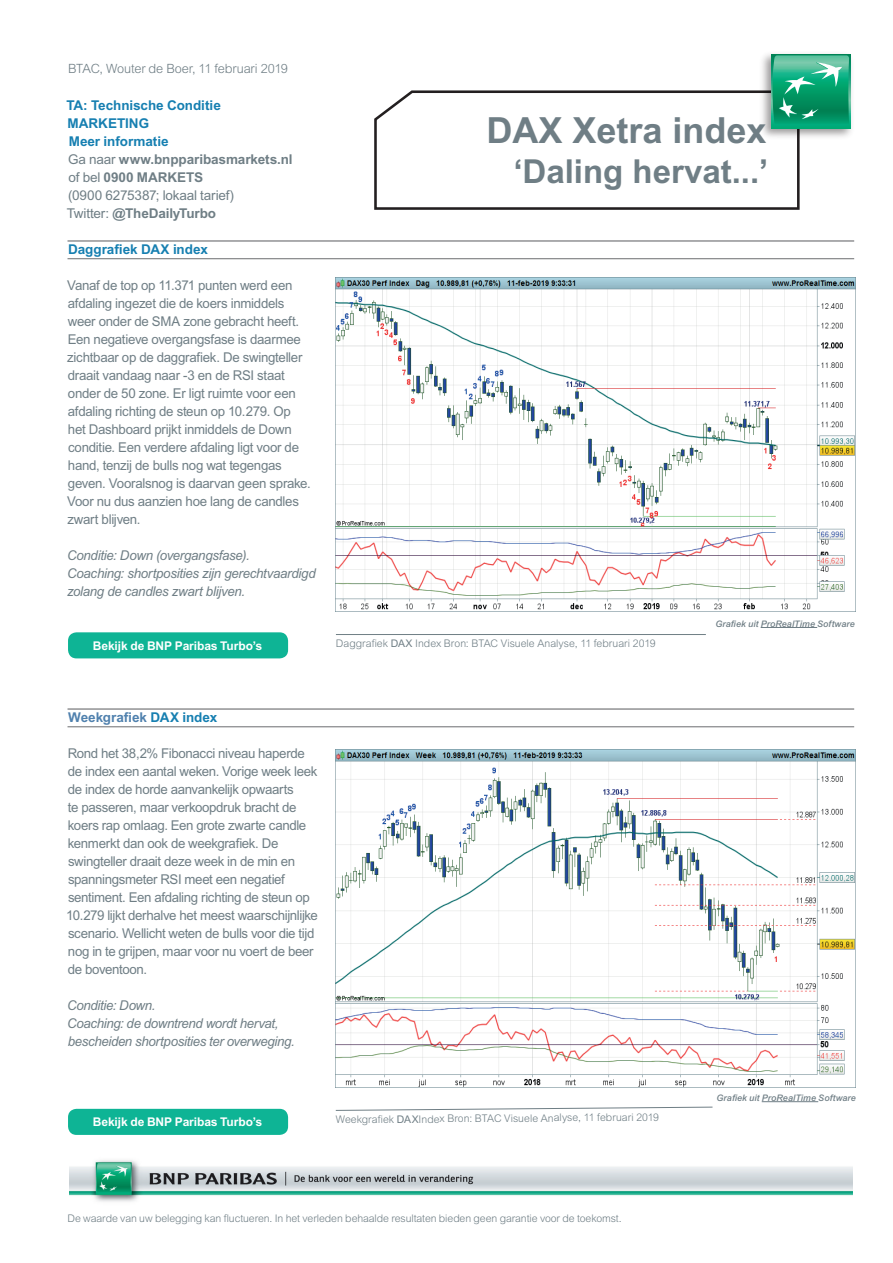
<style>
.page{position:relative;width:893px;height:1263px;background:#fff}
.page>*{position:absolute;margin:0;border:0;box-sizing:border-box;transform-origin:0 0}
.t1{font:700 36px "Arial MT Std";color:#6f7e85}
.t2{font:700 33px "Arial MT Std";color:#6f7e85}
.t3{font:13.5px/18px "Arial MT Std";letter-spacing:-.025em;color:#6f7e85}
.t4{font:italic 13.5px/18px "Arial MT Std";letter-spacing:-.02em;color:#6f7e85}
.t5{font:700 13.5px/18px "Arial MT Std";letter-spacing:-.005em;color:#6f7e85}
.t6{font:700 13.5px/18px "Arial MT Std";letter-spacing:-.005em;color:#167fb1}
.t7{font:700 13.5px "Arial MT Std";letter-spacing:-.005em;color:#5081ae}
.t8{font:300 12.75px "Arial MT Std";letter-spacing:-.01em;color:#6f7e85}
.t9{font:700 12px "Arial MT Std";letter-spacing:-.01em;color:#fff}
.t10{font:300 10.5px "Arial MT Std";letter-spacing:-.01em;color:#6f7e85}
.t11{font:italic 500 9px "Arial MT Std";letter-spacing:.01em;color:#6f7e85}
.s1{color:#167fb1}
.s2{font-weight:400}
</style>
<div class="page">
<hr style="left:68px;top:240px;width:786px;height:2px;background:#6c6d70">
<hr style="left:68px;top:258px;width:786px;height:1px;background:#6c6d70">
<hr style="left:68px;top:708px;width:786px;height:2px;background:#6c6d70">
<hr style="left:68px;top:726px;width:786px;height:1px;background:#6c6d70">
<img style="left:336px;top:278px;width:519px;height:332px">
<img style="left:336px;top:749px;width:519px;height:338px">
<hr style="left:336px;top:634px;width:370px;height:1px;background:#6f7e85">
<svg style="left:335px;top:1107px;width:378px;height:4px"></svg>
<div style="left:68px;top:632px;width:220px;height:26px;background:#0eb495;border-radius:9px"></div>
<div style="left:68px;top:1109px;width:220px;height:26px;background:#0eb495;border-radius:9px"></div>
<img style="left:70px;top:1160px;width:783px;height:42px">
<svg style="left:374px;top:90px;width:426px;height:120px"></svg>
<img style="left:756px;top:54px;width:96px;height:88px">
<svg style="left:771px;top:54px;width:80px;height:74px"></svg>
<svg style="left:772px;top:55px;width:77px;height:71px;background:#2cab81"></svg>
<hr style="left:761px;top:627px;width:56px;height:1px;background:#6f7e85">
<hr style="left:762px;top:1101px;width:56px;height:1px;background:#6f7e85">
<p class="t8" style="left:68px;top:62px;width:221px">BTAC, Wouter de Boer, 11 februari 2019</p>
<p class="t6" style="left:66px;top:96px;width:156px">TA: Technische Conditie<br>MARKETING</p>
<p class="t5" style="left:67px;top:132px;width:227px"><span class="s1">Meer informatie<br></span><span class="s2">Ga naar</span> www.bnpparibasmarkets.nl <span class="s2">of bel</span> 0900 MARKETS<br><span class="s2">(0900 6275387; lokaal tarief)<br>Twitter:</span> @TheDailyTurbo</p>
<p class="t6" style="left:68px;top:240px;width:141px">Daggrafiek DAX index</p>
<p class="t3" style="left:67px;top:276px;width:245px">Vanaf de top op 11.371 punten werd een afdaling ingezet die de koers inmiddels weer onder de SMA zone gebracht heeft.<br>Een negatieve overgangsfase is daarmee zichtbaar op de daggrafiek. De swingteller draait vandaag naar -3 en de RSI staat onder de 50 zone. Er ligt ruimte voor een afdaling richting de steun op 10.279. Op het Dashboard prijkt inmiddels de Down conditie. Een verdere afdaling ligt voor de hand, tenzij de bulls nog wat tegengas geven. Vooralsnog is daarvan geen sprake.<br>Voor nu dus aanzien hoe lang de candles zwart blijven.</p>
<p class="t4" style="left:67px;top:546px;width:250px">Conditie: Down (overgangsfase).<br>Coaching: shortposities zijn gerechtvaardigd zolang de candles zwart blijven.</p>
<p class="t9" style="left:93px;top:639px;width:171px">Bekijk de BNP Paribas Turbo’s</p>
<h1 class="t1" style="left:486px;top:109px;width:282px">DAX Xetra index</h1>
<h2 class="t2" style="left:513px;top:152px;width:256px">‘Daling hervat...’</h2>
<p class="t10" style="left:336px;top:638px;width:321px">Daggrafiek <span class="s2">DAX</span> Index Bron: BTAC Visuele Analyse, 11 februari 2019</p>
<p class="t11" style="left:715px;top:618px;width:141px">Grafiek uit ProRealTime Software</p>
<p class="t7" style="left:68px;top:710px;width:151px">Weekgrafiek <span class="s1">DAX index</span></p>
<p class="t3" style="left:66px;top:744px;width:253px">Rond het 38,2% Fibonacci niveau haperde de index een aantal weken. Vorige week leek de index de horde aanvankelijk opwaarts<br>te passeren, maar verkoopdruk bracht de koers rap omlaag. Een grote zwarte candle kenmerkt dan ook de weekgrafiek. De swingteller draait deze week in de min en spanningsmeter RSI meet een negatief sentiment. Een afdaling richting de steun op 10.279 lijkt derhalve het meest waarschijnlijke scenario. Wellicht weten de bulls voor die tijd nog in te grijpen, maar voor nu voert de beer de boventoon.</p>
<p class="t4" style="left:67px;top:996px;width:229px">Conditie: Down.<br>Coaching: de downtrend wordt hervat, bescheiden shortposities ter overweging.</p>
<p class="t9" style="left:93px;top:1115px;width:171px">Bekijk de BNP Paribas Turbo’s</p>
<p class="t10" style="left:336px;top:1115px;width:325px;rotate:-1deg">Weekgrafi ek <span class="s2">DAX</span>Index Bron: BTAC Visuele Analyse, 11 februari 2019</p>
<p class="t11" style="left:716px;top:1092px;width:141px">Grafiek uit ProRealTime Software</p>
<p class="t10" style="left:68px;top:1212px;width:556px">De waarde van uw belegging kan fluctueren. In het verleden behaalde resultaten bieden geen garantie voor de toekomst.</p>
</div>
